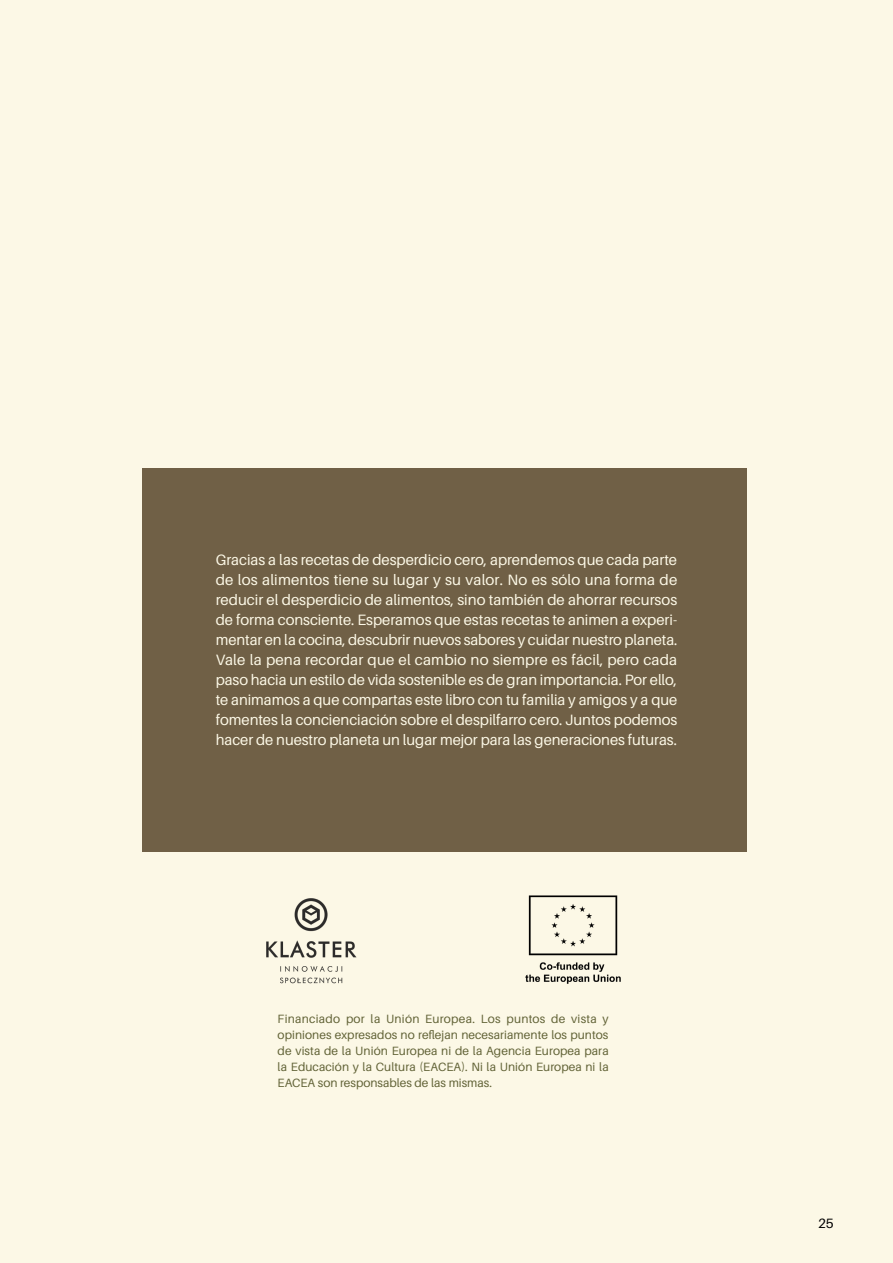
<style>
.page{position:relative;width:893px;height:1263px;background:#fff}
.page>*{position:absolute;margin:0;border:0;box-sizing:border-box;transform-origin:0 0}
.t1{font:15px/20px "Aileron";letter-spacing:-.005em;color:#fcf8e6;text-align:justify}
.t2{font:13.5px "Aileron";color:#000}
.t3{font:12px/16px "Aileron";color:#626337;text-align:justify}
</style>
<div class="page">
<div style="left:0;top:0;width:892px;height:1263px;background:#fcf8e6"></div>
<div style="left:143px;top:468px;width:604px;height:384px;background:#706046"></div>
<img style="left:266px;top:898px;width:91px;height:86px">
<img style="left:525px;top:895px;width:96px;height:89px">
<p class="t1" style="left:216px;top:550px;width:463px">Gracias a las recetas de desperdicio cero, aprendemos que cada parte de los alimentos tiene su lugar y su valor. No es sólo una forma de reducir el desperdicio de alimentos, sino también de ahorrar recursos de forma consciente. Esperamos que estas recetas te animen a experi&shy;mentar en la cocina, descubrir nuevos sabores y cuidar nuestro planeta.<br>Vale la pena recordar que el cambio no siempre es fácil, pero cada paso hacia un estilo de vida sostenible es de gran importancia. Por ello, te animamos a que compartas este libro con tu familia y amigos y a que fomentes la concienciación sobre el despilfarro cero. Juntos podemos hacer de nuestro planeta un lugar mejor para las generaciones futuras.</p>
<p class="t3" style="left:278px;top:1011px;width:332px">Financiado por la Unión Europea. Los puntos de vista y opiniones expresados no reflejan necesariamente los puntos de vista de la Unión Europea ni de la Agencia Europea para la Educación y la Cultura (EACEA). Ni la Unión Europea ni la EACEA son responsables de las mismas.</p>
<p class="t2" style="left:818px;top:1216px;width:17px">25</p>
</div>
